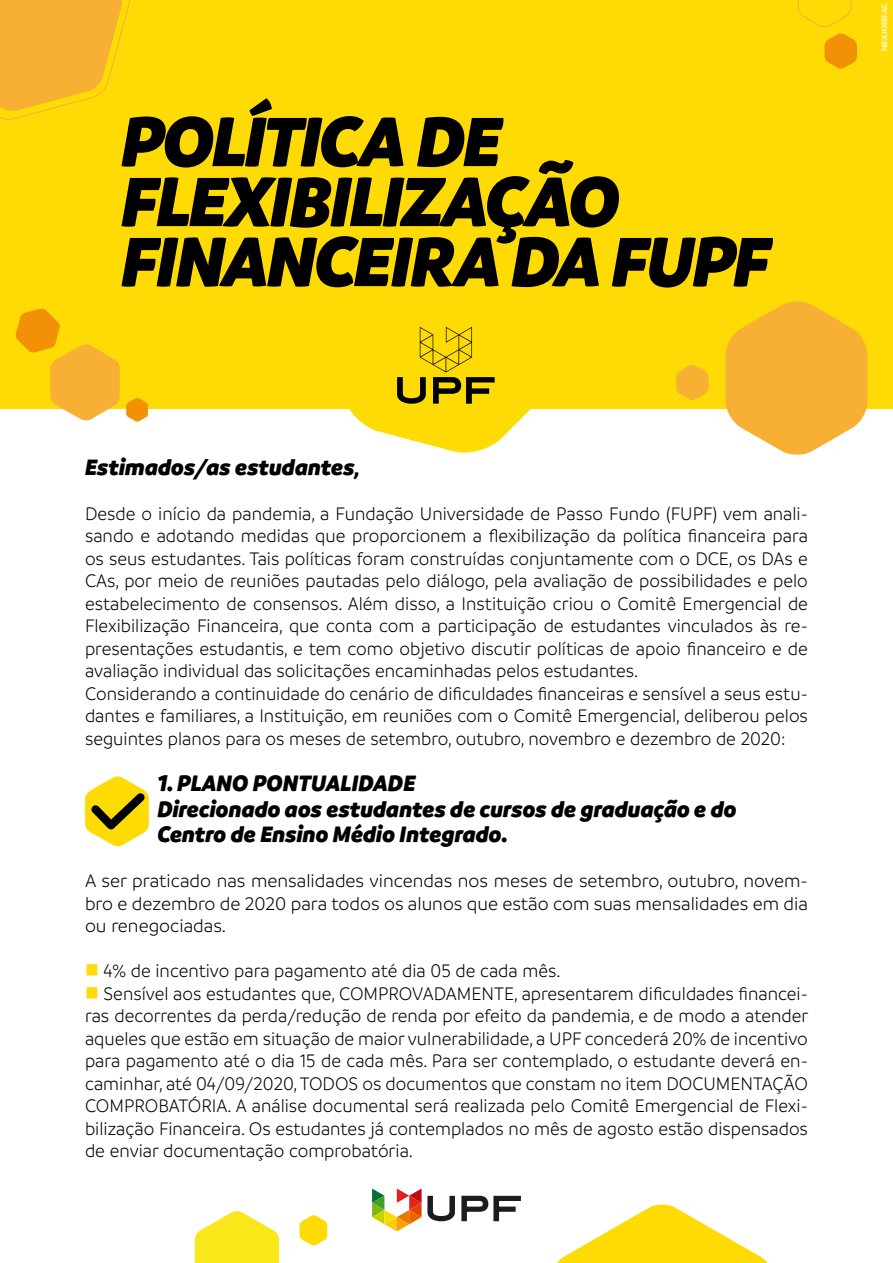
<style>
.page{position:relative;width:893px;height:1263px;background:#fff}
.page>*{position:absolute;margin:0;border:0;box-sizing:border-box;transform-origin:0 0}
.t1{font:italic 900 75px/60px "Branding";letter-spacing:-.035em;color:#000}
.t2{font:italic 900 24px/25.5px "Branding";color:#000}
.t3{font:300 19.5px/22.5px "Branding";color:#000;scale:.95 1}
.t4{font:300 19.5px/22.5px "Branding";color:#000;text-align:justify}
.s1{color:#ffdb05}
</style>
<div class="page">
<svg style="left:557px;top:1204px;width:211px;height:59px"></svg>
<svg style="left:195px;top:1211px;width:84px;height:52px"></svg>
<svg style="left:300px;top:1215px;width:27px;height:30px"></svg>
<svg style="left:461px;top:1196px;width:60px;height:25px"></svg>
<svg style="left:372px;top:1188px;width:83px;height:43px"></svg>
<div style="left:0;top:0;width:893px;height:408px;background:#ffdb05"></div>
<svg style="left:725px;top:301px;width:142px;height:154px"></svg>
<svg style="left:676px;top:365px;width:33px;height:35px"></svg>
<svg style="left:797px;top:0;width:60px;height:69px"></svg>
<svg style="left:318px;top:408px;width:256px;height:45px"></svg>
<svg style="left:0;top:0;width:130px;height:120px"></svg>
<svg style="left:15px;top:308px;width:105px;height:113px"></svg>
<svg style="left:126px;top:398px;width:22px;height:24px"></svg>
<svg style="left:397px;top:327px;width:98px;height:77px"></svg>
<img style="left:880px;top:3px;width:9px;height:48px">
<svg style="left:85px;top:776px;width:64px;height:71px"></svg>
<h1 class="t1" style="left:121px;top:112px;width:651px">POLÍTICA DE<br>FLEXIBILIZAÇÃO<br>FINANCEIRA DA FUPF</h1>
<p class="t2" style="left:85px;top:454px;width:276px">Estimados/as estudantes,</p>
<p class="t3" style="left:85px;top:502px;width:762px">Desde o início da pandemia, a Fundação Universidade de Passo Fundo (FUPF) vem anali&shy;sando e adotando medidas que proporcionem a flexibilização da política financeira para os seus estudantes. Tais políticas foram construídas conjuntamente com o DCE, os DAs e CAs, por meio de reuniões pautadas pelo diálogo, pela avaliação de possibilidades e pelo estabelecimento de consensos. Além disso, a Instituição criou o Comitê Emergencial de Flexibilização Financeira, que conta com a participação de estudantes vinculados às re&shy;presentações estudantis, e tem como objetivo discutir políticas de apoio financeiro e de avaliação individual das solicitações encaminhadas pelos estudantes.<br>Considerando a continuidade do cenário de dificuldades financeiras e sensível a seus estu&shy;dantes e familiares, a Instituição, em reuniões com o Comitê Emergencial, deliberou pelos seguintes planos para os meses de setembro, outubro, novembro e dezembro de 2020:</p>
<p class="t2" style="left:157px;top:770px;width:581px">1. PLANO PONTUALIDADE<br>Direcionado aos estudantes de cursos de graduação e do<br>Centro de Ensino Médio Integrado.</p>
<p class="t4" style="left:85px;top:870px;width:724px">A ser praticado nas mensalidades vincendas nos meses de setembro, outubro, novem&shy;bro e dezembro de 2020 para todos os alunos que estão com suas mensalidades em dia ou renegociadas.</p>
<p class="t3" style="left:85px;top:960px;width:502px"><span class="s1">■</span> 4% de incentivo para pagamento até dia 05 de cada mês.</p>
<p class="t3" style="left:85px;top:982px;width:763px;text-align:justify"><span class="s1">■</span> Sensível aos estudantes que, COMPROVADAMENTE, apresentarem dificuldades financei&shy;ras decorrentes da perda/redução de renda por efeito da pandemia, e de modo a atender aqueles que estão em situação de maior vulnerabilidade, a UPF concederá 20% de incentivo para pagamento até o dia 15 de cada mês. Para ser contemplado, o estudante deverá en&shy;caminhar, até 04/09/2020, TODOS os documentos que constam no item DOCUMENTAÇÃO COMPROBATÓRIA. A análise documental será realizada pelo Comitê Emergencial de Flexi&shy;bilização Financeira. Os estudantes já contemplados no mês de agosto estão dispensados de enviar documentação comprobatória.</p>
</div>
